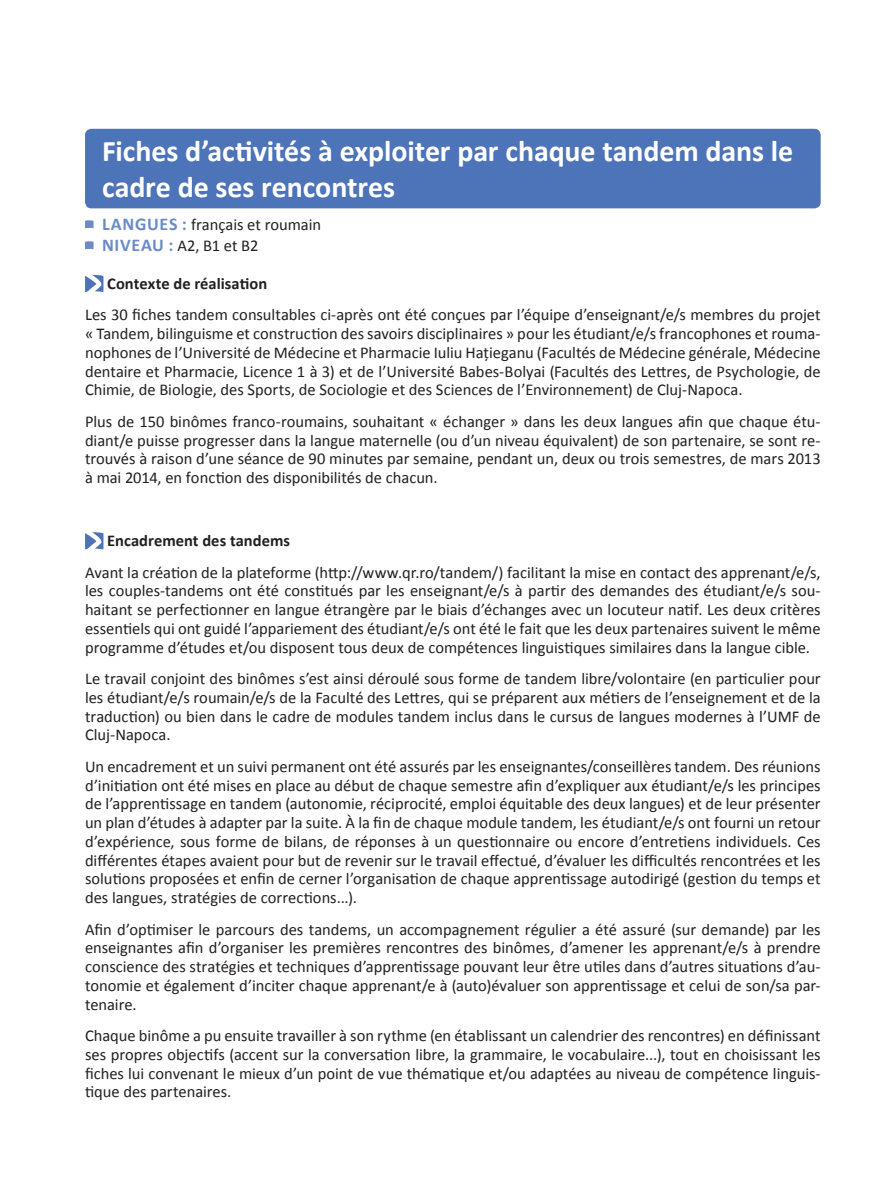
<style>
.page{position:relative;width:893px;height:1178px;background:#fff}
.page>*{position:absolute;margin:0;border:0;box-sizing:border-box;transform-origin:0 0}
.t1{font:700 30px/36px "Calibri";letter-spacing:-.005em;color:#fff}
.t2{font:16.5px/18.8px "Calibri";letter-spacing:-.005em;color:#231f20;text-align:justify}
.t3{font:700 16.5px "Calibri";color:#231f20}
.s1{font-weight:700;font-size:18px;color:#6c8bc6}
</style>
<div class="page">
<div style="left:85px;top:129px;width:736px;height:79px;background:#4d73b9;border-radius:6px"></div>
<svg style="left:85px;top:220px;width:9px;height:8px"></svg>
<svg style="left:85px;top:241px;width:9px;height:8px"></svg>
<svg style="left:85px;top:275px;width:18px;height:17px"></svg>
<svg style="left:85px;top:532px;width:18px;height:17px"></svg>
<h1 class="t1" style="left:102px;top:132px;width:693px">Fiches d’activités à exploiter par chaque tandem dans le cadre de ses rencontres</h1>
<p class="t2" style="left:102px;top:214px;width:221px;line-height:21px"><span class="s1">LANGUES :</span> français et roumain<br><span class="s1">NIVEAU :</span> A2, B1 et B2</p>
<p class="t3" style="left:107px;top:272px;width:162px">Contexte de réalisation</p>
<p class="t2" style="left:85px;top:305px;width:737px">Les 30 fiches tandem consultables ci-après ont été conçues par l’équipe d’enseignant/e/s membres du projet « Tandem, bilinguisme et construction des savoirs disciplinaires » pour les étudiant/e/s francophones et rouma&shy;nophones de l’Université de Médecine et Pharmacie Iuliu Hațieganu (Facultés de Médecine générale, Médecine dentaire et Pharmacie, Licence 1 à 3) et de l’Université Babes-Bolyai (Facultés des Lettres, de Psychologie, de Chimie, de Biologie, des Sports, de Sociologie et des Sciences de l’Environnement) de Cluj-Napoca.</p>
<p class="t2" style="left:85px;top:411px;width:737px">Plus de 150 binômes franco-roumains, souhaitant « échanger » dans les deux langues afin que chaque étu&shy;diant/e puisse progresser dans la langue maternelle (ou d’un niveau équivalent) de son partenaire, se sont re&shy;trouvés à raison d’une séance de 90 minutes par semaine, pendant un, deux ou trois semestres, de mars 2013 à mai 2014, en fonction des disponibilités de chacun.</p>
<p class="t3" style="left:107px;top:529px;width:184px">Encadrement des tandems</p>
<p class="t2" style="left:85px;top:562px;width:737px">Avant la création de la plateforme (http://www.qr.ro/tandem/) facilitant la mise en contact des apprenant/e/s, les couples-tandems ont été constitués par les enseignant/e/s à partir des demandes des étudiant/e/s sou&shy;haitant se perfectionner en langue étrangère par le biais d’échanges avec un locuteur natif. Les deux critères essentiels qui ont guidé l’appariement des étudiant/e/s ont été le fait que les deux partenaires suivent le même programme d’études et/ou disposent tous deux de compétences linguistiques similaires dans la langue cible.</p>
<p class="t2" style="left:85px;top:669px;width:737px">Le travail conjoint des binômes s’est ainsi déroulé sous forme de tandem libre/volontaire (en particulier pour les étudiant/e/s roumain/e/s de la Faculté des Lettres, qui se préparent aux métiers de l’enseignement et de la traduction) ou bien dans le cadre de modules tandem inclus dans le cursus de langues modernes à l’UMF de Cluj-Napoca.</p>
<p class="t2" style="left:85px;top:756px;width:737px">Un encadrement et un suivi permanent ont été assurés par les enseignantes/conseillères tandem. Des réunions d’initiation ont été mises en place au début de chaque semestre afin d’expliquer aux étudiant/e/s les principes de l’apprentissage en tandem (autonomie, réciprocité, emploi équitable des deux langues) et de leur présenter un plan d’études à adapter par la suite. À la fin de chaque module tandem, les étudiant/e/s ont fourni un retour d’expérience, sous forme de bilans, de réponses à un questionnaire ou encore d’entretiens individuels. Ces différentes étapes avaient pour but de revenir sur le travail effectué, d’évaluer les difficultés rencontrées et les solutions proposées et enfin de cerner l’organisation de chaque apprentissage autodirigé (gestion du temps et des langues, stratégies de corrections...).</p>
<p class="t2" style="left:85px;top:919px;width:737px">Afin d’optimiser le parcours des tandems, un accompagnement régulier a été assuré (sur demande) par les enseignantes afin d’organiser les premières rencontres des binômes, d’amener les apprenant/e/s à prendre conscience des stratégies et techniques d’apprentissage pouvant leur être utiles dans d’autres situations d’au&shy;tonomie et également d’inciter chaque apprenant/e à (auto)évaluer son apprentissage et celui de son/sa par&shy;tenaire.</p>
<p class="t2" style="left:85px;top:1026px;width:737px">Chaque binôme a pu ensuite travailler à son rythme (en établissant un calendrier des rencontres) en définissant ses propres objectifs (accent sur la conversation libre, la grammaire, le vocabulaire...), tout en choisissant les fiches lui convenant le mieux d’un point de vue thématique et/ou adaptées au niveau de compétence linguis&shy;tique des partenaires.</p>
</div>
